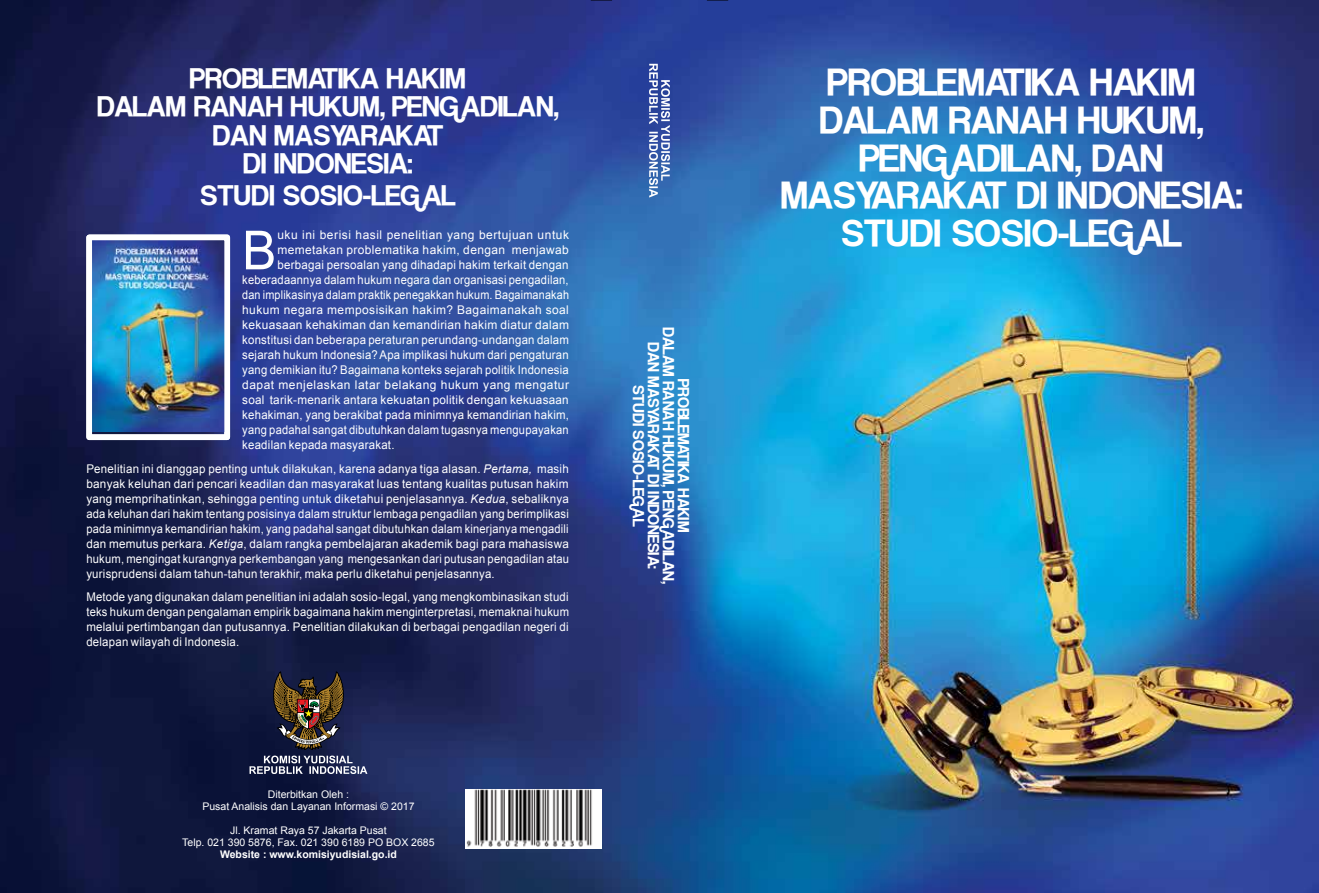
<style>
.page{position:relative;width:1319px;height:893px;background:#fff}
.page>*{position:absolute;margin:0;border:0;box-sizing:border-box;transform-origin:0 0}
.t1{font:53.85px "Arial";color:#fff;scale:.95 1}
.t2{font:36px/37.5px "Coolvetica";color:#fff;text-align:center}
.t3{font:27px/28.5px "Coolvetica";color:#fff;text-align:center}
.t4{font:15px/15px "Coolvetica";color:#fff;text-align:center}
.t5{font:12px/15px "Arial";letter-spacing:.02em;color:#fff;text-align:justify;scale:.96 1}
.t6{font:12px/15px "Arial";letter-spacing:.02em;color:#fff;text-align:justify;scale:.94 1}
.t7{font:12px "Arial";letter-spacing:.02em;color:#fff}
.t8{font:12px "Arial";letter-spacing:.02em;color:#fff;scale:.95 1}
.t9{font:12px "Arial";letter-spacing:.02em;color:#fff;scale:.93 1}
.t10{font:12px "Arial";letter-spacing:.02em;color:#fff;scale:.9 1}
.t11{font:12px "Arial";letter-spacing:.04em;color:#fff}
.t12{font:12px "Arial";letter-spacing:.045em;color:#fff}
.t13{font:10.5px/12px "Arial";color:#fff;text-align:center}
.t14{font:700 10.5px "Arial";color:#fff}
.s1{font-style:italic}
</style>
<div class="page">
<img style="left:0;top:0;width:1318px;height:893px">
<svg style="left:649px;top:64px;width:21px;height:134px;background:#7289c0"></svg>
<svg style="left:249px;top:671px;width:118px;height:103px;background:#3a3848"></svg>
<svg style="left:590px;top:0;width:22px;height:1px"></svg>
<svg style="left:706px;top:0;width:22px;height:1px"></svg>
<img style="left:465px;top:789px;width:136px;height:60px">
<img style="left:93px;top:242px;width:130px;height:189px">
<div style="left:86px;top:235px;width:144px;height:205px;border:6px solid #fff"></div>
<h3 class="t3" style="left:97px;top:66px;width:463px">PROBLEMATIKA HAKIM<br>DALAM RANAH HUKUM, PENGADILAN,<br>DAN MASYARAKAT<br>DI INDONESIA:</h3>
<h3 class="t3" style="left:200px;top:184px;width:257px">STUDI SOSIO-LEGAL</h3>
<h1 class="t1" style="left:242px;top:215px;width:37px">B</h1>
<p class="t12" style="left:277px;top:227px;width:293px">uku ini berisi hasil penelitian yang bertujuan untuk</p>
<p class="t7" style="left:277px;top:242px;width:293px">memetakan problematika hakim, dengan menjawab</p>
<p class="t5" style="left:277px;top:258px;width:305px">berbagai persoalan yang dihadapi hakim terkait dengan</p>
<p class="t9" style="left:242px;top:272px;width:352px">keberadaannya dalam hukum negara dan organisasi pengadilan,</p>
<p class="t10" style="left:242px;top:287px;width:364px">dan implikasinya dalam praktik penegakkan hukum. Bagaimanakah</p>
<p class="t7" style="left:242px;top:302px;width:328px">hukum negara memposisikan hakim? Bagaimanakah soal</p>
<p class="t7" style="left:242px;top:317px;width:328px">kekuasaan kehakiman dan kemandirian hakim diatur dalam</p>
<p class="t8" style="left:242px;top:332px;width:345px">konstitusi dan beberapa peraturan perundang-undangan dalam</p>
<p class="t6" style="left:242px;top:348px;width:349px">sejarah hukum Indonesia? Apa implikasi hukum dari pengaturan</p>
<p class="t6" style="left:242px;top:363px;width:349px">yang demikian itu? Bagaimana konteks sejarah politik Indonesia</p>
<p class="t11" style="left:242px;top:377px;width:328px">dapat menjelaskan latar belakang hukum yang mengatur</p>
<p class="t7" style="left:242px;top:392px;width:328px">soal tarik-menarik antara kekuatan politik dengan kekuasaan</p>
<p class="t8" style="left:242px;top:407px;width:345px">kehakiman, yang berakibat pada minimnya kemandirian hakim,</p>
<p class="t9" style="left:242px;top:422px;width:352px">yang padahal sangat dibutuhkan dalam tugasnya mengupayakan</p>
<p class="t8" style="left:242px;top:437px;width:162px">keadilan kepada masyarakat.</p>
<p class="t5" style="left:86px;top:461px;width:504px">Penelitian ini dianggap penting untuk dilakukan, karena adanya tiga alasan. <span class="s1">Pertama,</span> masih banyak keluhan dari pencari keadilan dan masyarakat luas tentang kualitas putusan hakim yang memprihatinkan, sehingga penting untuk diketahui penjelasannya. <span class="s1">Kedua</span>, sebaliknya ada keluhan dari hakim tentang posisinya dalam struktur lembaga pengadilan yang berimplikasi pada minimnya kemandirian hakim, yang padahal sangat dibutuhkan dalam kinerjanya mengadili dan memutus perkara. <span class="s1">Ketiga</span>, dalam rangka pembelajaran akademik bagi para mahasiswa hukum, mengingat kurangnya perkembangan yang mengesankan dari putusan pengadilan atau yurisprudensi dalam tahun-tahun terakhir, maka perlu diketahui penjelasannya.</p>
<p class="t6" style="left:86px;top:590px;width:515px">Metode yang digunakan dalam penelitian ini adalah sosio-legal, yang mengkombinasikan studi teks hukum dengan pengalaman empirik bagaimana hakim menginterpretasi, memaknai hukum melalui pertimbangan dan putusannya. Penelitian dilakukan di berbagai pengadilan negeri di delapan wilayah di Indonesia.</p>
<p class="t13" style="left:202px;top:788px;width:214px">Diterbitkan Oleh :<br>Pusat Analisis dan Layanan Informasi © 2017</p>
<p class="t13" style="left:182px;top:824px;width:254px">Jl. Kramat Raya 57 Jakarta Pusat<br>Telp. 021 390 5876, Fax. 021 390 6189 PO BOX 2685</p>
<p class="t14" style="left:220px;top:847px;width:178px">Website : www.komisiyudisial.go.id</p>
<p class="t4" style="left:690px;top:327px;width:258px;rotate:90deg">PROBLEMATIKA HAKIM<br>DALAM RANAH HUKUM, PENGADILAN,<br>DAN MASYARAKAT DI INDONESIA:<br>STUDI SOSIO-LEGAL</p>
<h2 class="t2" style="left:780px;top:67px;width:463px">PROBLEMATIKA HAKIM<br>DALAM RANAH HUKUM,<br>PENGADILAN, DAN<br>MASYARAKAT DI INDONESIA:<br>STUDI SOSIO-LEGAL</h2>
</div>
